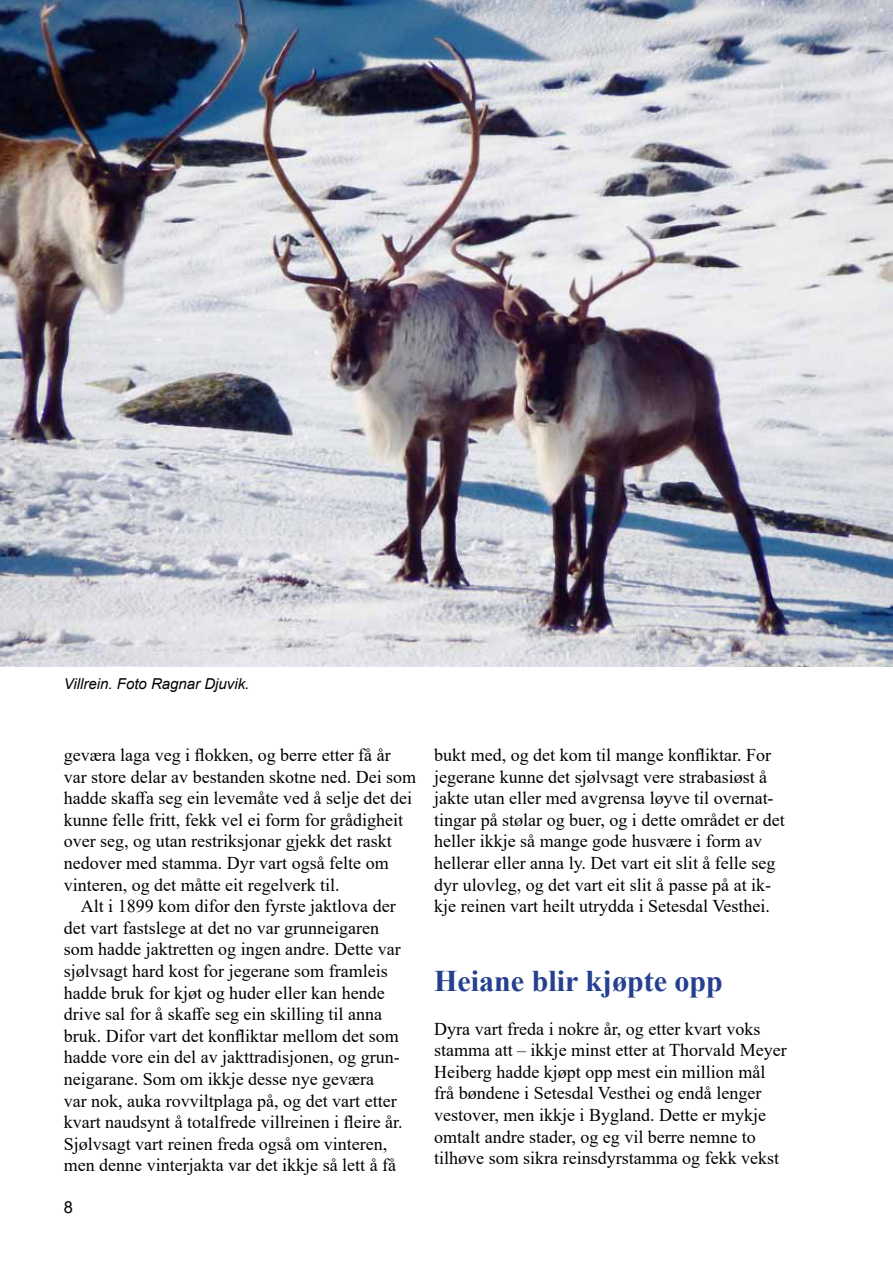
<style>
.page{position:relative;width:893px;height:1263px;background:#fff}
.page>*{position:absolute;margin:0;border:0;box-sizing:border-box;transform-origin:0 0}
.t1{font:700 30px "Times New Roman";color:#25408f}
.t2{font:18px/21.6px "Times New Roman";color:#000}
.t3{font:16.5px "Arial";color:#000}
.t4{font:italic 15px "Arial";color:#000}
</style>
<div class="page">
<img style="left:0;top:0;width:893px;height:666px">
<p class="t4" style="left:64px;top:674px;width:187px">Villrein. Foto Ragnar Djuvik.</p>
<p class="t2" style="left:64px;top:743px;width:354px">geværa laga veg i flokken, og berre etter få år var store delar av bestanden skotne ned. Dei som hadde skaffa seg ein levemåte ved å selje det dei kunne felle fritt, fekk vel ei form for grådigheit over seg, og utan restriksjonar gjekk det raskt nedover med stamma. Dyr vart også felte om vinteren, og det måtte eit regelverk til.</p>
<p class="t2" style="left:64px;top:895px;width:340px;text-indent:17px">Alt i 1899 kom difor den fyrste jaktlova der det vart fastslege at det no var grunneigaren som hadde jaktretten og ingen andre. Dette var sjølvsagt hard kost for jegerane som framleis hadde bruk for kjøt og huder eller kan hende drive sal for å skaffe seg ein skilling til anna bruk. Difor vart det konfliktar mellom det som hadde vore ein del av jakttradisjonen, og grun&shy;neigarane. Som om ikkje desse nye geværa<br>var nok, auka rovviltplaga på, og det vart etter kvart naudsynt å totalfrede villreinen i fleire år.<br>Sjølvsagt vart reinen freda også om vinteren, men denne vinterjakta var det ikkje så lett å få</p>
<p class="t3" style="left:64px;top:1196px;width:11px">8</p>
<p class="t2" style="left:434px;top:743px;width:352px">bukt med, og det kom til mange konfliktar. For jegerane kunne det sjølvsagt vere strabasiøst å jakte utan eller med avgrensa løyve til overnat&shy;tingar på stølar og buer, og i dette området er det heller ikkje så mange gode husvære i form av hellerar eller anna ly. Det vart eit slit å felle seg dyr ulovleg, og det vart eit slit å passe på at ik&shy;kje reinen vart heilt utrydda i Setesdal Vesthei.</p>
<h1 class="t1" style="left:434px;top:960px;width:290px">Heiane blir kjøpte opp</h1>
<p class="t2" style="left:434px;top:1017px;width:354px">Dyra vart freda i nokre år, og etter kvart voks stamma att – ikkje minst etter at Thorvald Meyer Heiberg hadde kjøpt opp mest ein million mål frå bøndene i Setesdal Vesthei og endå lenger vestover, men ikkje i Bygland. Dette er mykje omtalt andre stader, og eg vil berre nemne to tilhøve som sikra reinsdyrstamma og fekk vekst</p>
</div>
